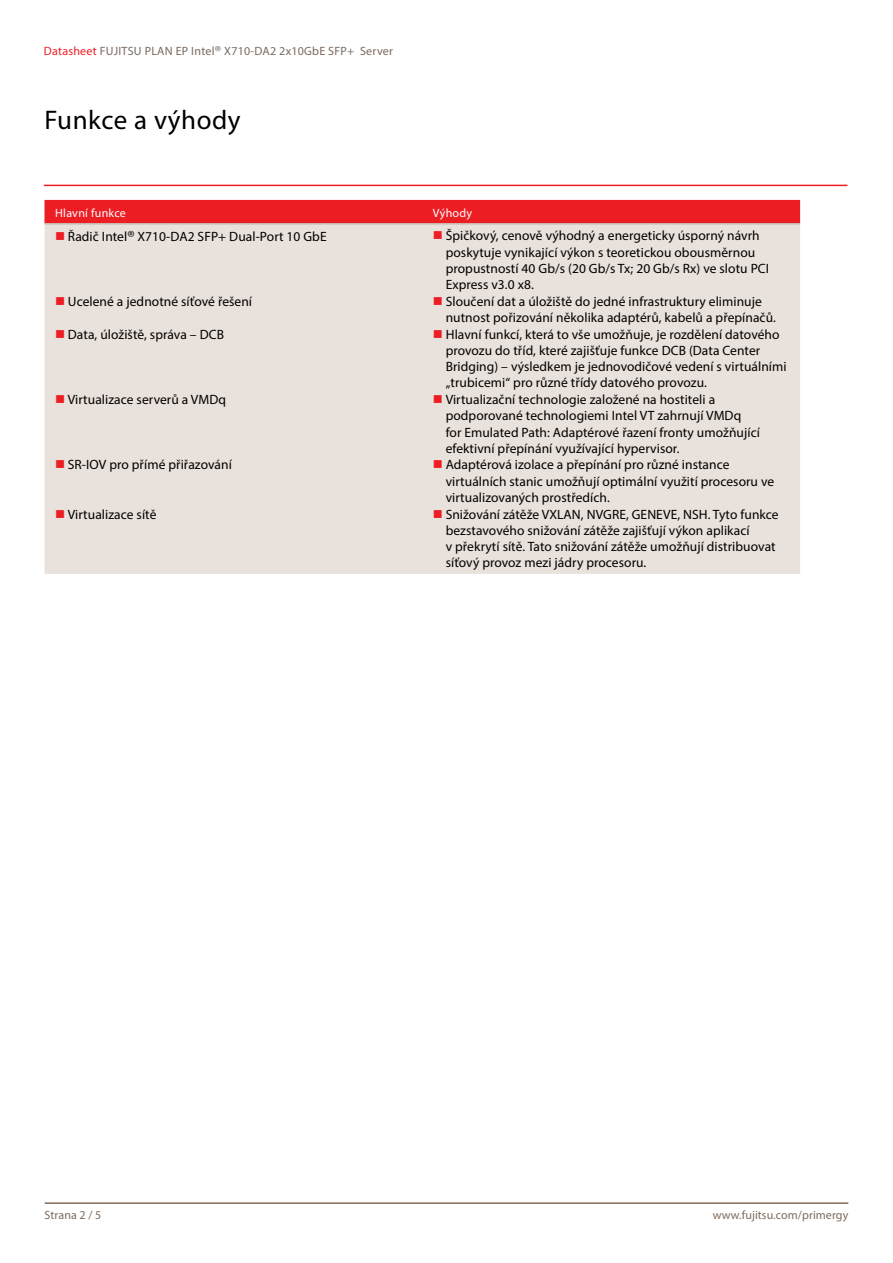
<style>
.page{position:relative;width:893px;height:1263px;background:#fff}
.page>*{position:absolute;margin:0;border:0;box-sizing:border-box;transform-origin:0 0}
.t1{font:27px "Myriad Pro";letter-spacing:.02em;color:#000}
.t2{font:13.5px/16.4px "Myriad Pro";letter-spacing:.005em;color:#000}
.t3{font:12px "Myriad Pro";letter-spacing:.02em;color:#79695e}
.t4{font:12px "Myriad Pro";letter-spacing:.005em;color:#806b5b}
.t5{font:12px "Myriad Pro";letter-spacing:.02em;color:#fff}
.s1{color:#ed1d24}
.s2{font-family:"Fujitsu Sans";font-weight:300}
</style>
<div class="page">
<hr style="left:45px;top:1202px;width:803px;height:2px;background:#806b5b">
<div style="left:45px;top:200px;width:755px;height:23px;background:#ed1d24"></div>
<div style="left:45px;top:225px;width:755px;height:349px;background:#e9e1db"></div>
<hr style="left:45px;top:223px;width:377px;height:2px;background:#c9bbb0">
<hr style="left:422px;top:223px;width:378px;height:2px;background:#c9bbb0">
<hr style="left:44px;top:185px;width:803px;height:1px;background:#ed1d24">
<svg style="left:56px;top:232px;width:8px;height:8px"></svg>
<svg style="left:434px;top:231px;width:8px;height:8px"></svg>
<svg style="left:56px;top:297px;width:8px;height:8px"></svg>
<svg style="left:434px;top:297px;width:8px;height:8px"></svg>
<svg style="left:56px;top:330px;width:8px;height:8px"></svg>
<svg style="left:434px;top:330px;width:8px;height:8px"></svg>
<svg style="left:56px;top:395px;width:8px;height:8px"></svg>
<svg style="left:434px;top:395px;width:8px;height:8px"></svg>
<svg style="left:56px;top:460px;width:8px;height:8px"></svg>
<svg style="left:434px;top:460px;width:8px;height:8px"></svg>
<svg style="left:56px;top:510px;width:8px;height:7px"></svg>
<svg style="left:434px;top:510px;width:8px;height:7px"></svg>
<p class="t3" style="left:44px;top:44px;width:351px"><span class="s1">Datasheet</span> FUJITSU PLAN EP Intel<span class="s2">®</span> X710-DA2 2x10GbE SFP+ Server</p>
<h1 class="t1" style="left:45px;top:103px;width:197px">Funkce a výhody</h1>
<p class="t5" style="left:55px;top:206px;width:72px">Hlavní funkce</p>
<p class="t5" style="left:433px;top:206px;width:41px">Výhody</p>
<p class="t2" style="left:68px;top:228px;width:260px">Řadič Intel<span class="s2">®</span> X710-DA2 SFP+ Dual-Port 10 GbE</p>
<p class="t2" style="left:446px;top:227px;width:325px">Špičkový, cenově výhodný a energeticky úsporný návrh poskytuje vynikající výkon s teoretickou obousměrnou propustností 40 Gb/s (20 Gb/s Tx; 20 Gb/s Rx) ve slotu PCI Express v3.0 x8.</p>
<p class="t2" style="left:68px;top:293px;width:186px">Ucelené a jednotné síťové řešení</p>
<p class="t2" style="left:446px;top:293px;width:332px">Sloučení dat a úložiště do jedné infrastruktury eliminuje nutnost pořizování několika adaptérů, kabelů a přepínačů.</p>
<p class="t2" style="left:68px;top:326px;width:158px">Data, úložiště, správa – DCB</p>
<p class="t2" style="left:446px;top:326px;width:342px">Hlavní funkcí, která to vše umožňuje, je rozdělení datového provozu do tříd, které zajišťuje funkce DCB (Data Center Bridging) – výsledkem je jednovodičové vedení s virtuálními „trubicemi“ pro různé třídy datového provozu.</p>
<p class="t2" style="left:68px;top:391px;width:160px">Virtualizace serverů a VMDq</p>
<p class="t2" style="left:446px;top:391px;width:316px">Virtualizační technologie založené na hostiteli a podporované technologiemi Intel VT zahrnují VMDq for Emulated Path: Adaptérové řazení fronty umožňující efektivní přepínání využívající hypervisor.</p>
<p class="t2" style="left:68px;top:456px;width:165px">SR-IOV pro přímé přiřazování</p>
<p class="t2" style="left:446px;top:456px;width:330px">Adaptérová izolace a přepínání pro různé instance virtuálních stanic umožňují optimální využití procesoru ve virtualizovaných prostředích.</p>
<p class="t2" style="left:68px;top:506px;width:90px">Virtualizace sítě</p>
<p class="t2" style="left:446px;top:506px;width:335px">Snižování zátěže VXLAN, NVGRE, GENEVE, NSH. Tyto funkce bezstavového snižování zátěže zajišťují výkon aplikací<br>v překrytí sítě. Tato snižování zátěže umožňují distribuovat síťový provoz mezi jádry procesoru.</p>
<p class="t4" style="left:45px;top:1207px;width:58px">Strana 2 / 5</p>
<p class="t4" style="left:713px;top:1207px;width:137px">www.fujitsu.com/primergy</p>
</div>
